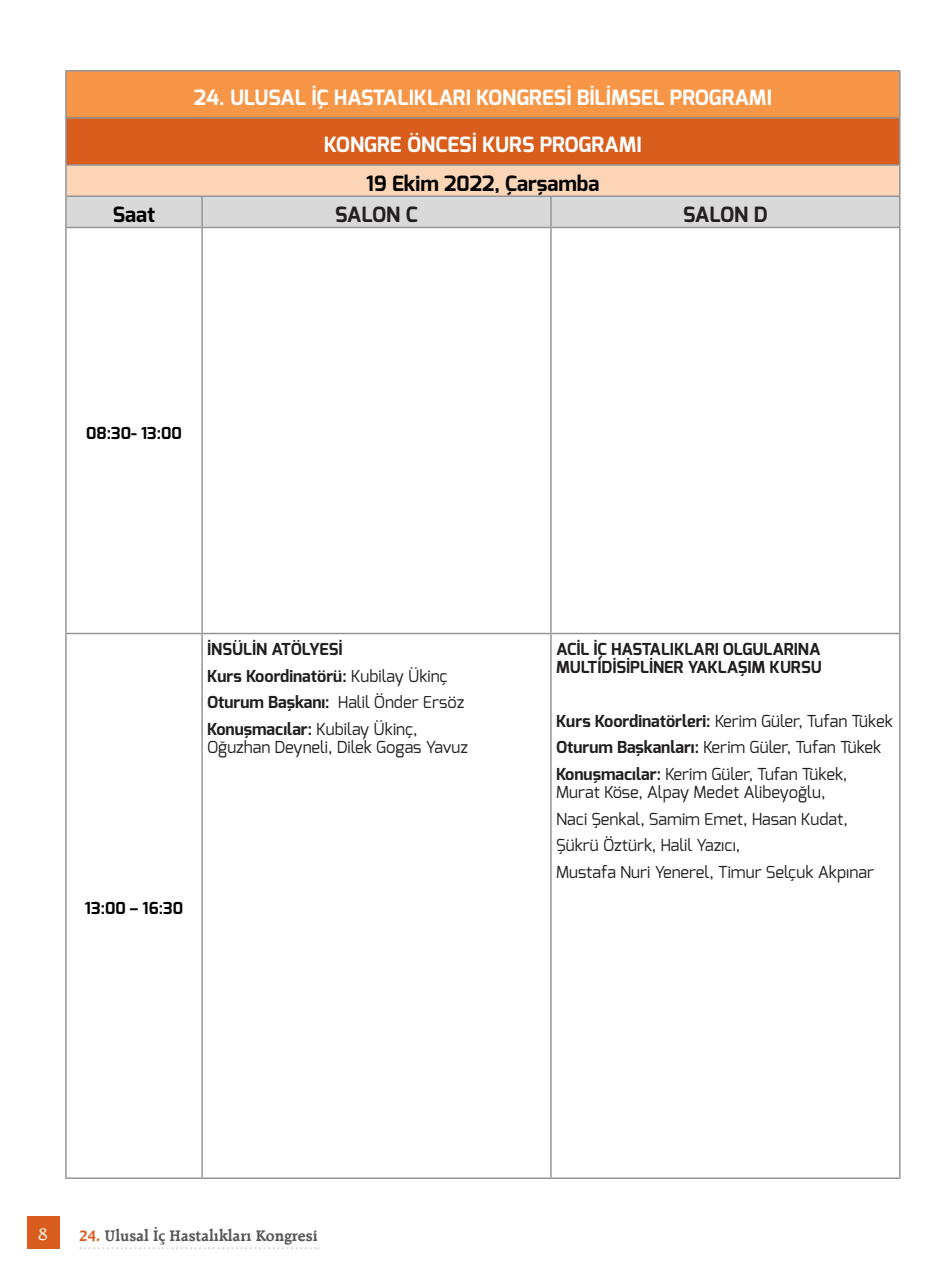
<style>
.page{position:relative;width:936px;height:1276px;background:#fff}
.page>*{position:absolute;margin:0;border:0;box-sizing:border-box;transform-origin:0 0}
.t1{font:700 21px "Exo";color:#fff}
.t2{font:700 21px "Exo";color:#000}
.t3{font:700 21px "Exo";letter-spacing:-.015em;color:#231f20}
.t4{font:18.3px "Raleigh BT";color:#fff}
.t5{font:16.5px/26.7px "Exo";color:#231f20}
.t6{font:700 16.5px/26.7px "Exo";color:#231f20}
.t7{font:700 16.5px "Raleigh BT";color:#57585a}
.t8{font:700 16.5px "Exo";color:#000}
.s1{font-weight:400}
.s2{font-weight:700}
.s3{color:#d95d1c}
</style>
<div class="page">
<div style="left:27px;top:1216px;width:33px;height:33px;background:#d95d1c"></div>
<svg style="left:80px;top:1247px;width:238px;height:2px"></svg>
<div style="left:66px;top:71px;width:833px;height:47px;background:#f79646"></div>
<div style="left:66px;top:118px;width:833px;height:47px;background:#d95d1c"></div>
<hr style="left:65px;top:70px;width:137px;height:1px;background:#939598">
<hr style="left:65px;top:71px;width:2px;height:46px;background:#939598">
<hr style="left:202px;top:70px;width:349px;height:1px;background:#939598">
<hr style="left:551px;top:70px;width:349px;height:1px;background:#939598">
<hr style="left:899px;top:71px;width:1px;height:46px;background:#939598">
<hr style="left:65px;top:117px;width:137px;height:2px;background:#939598">
<hr style="left:65px;top:119px;width:2px;height:45px;background:#939598">
<hr style="left:202px;top:117px;width:349px;height:2px;background:#939598">
<hr style="left:551px;top:117px;width:349px;height:2px;background:#939598">
<hr style="left:899px;top:119px;width:1px;height:45px;background:#939598">
<hr style="left:65px;top:164px;width:137px;height:2px;background:#939598">
<hr style="left:65px;top:166px;width:2px;height:29px;background:#939598">
<hr style="left:202px;top:164px;width:349px;height:2px;background:#939598">
<hr style="left:551px;top:164px;width:349px;height:2px;background:#939598">
<svg style="left:66px;top:166px;width:834px;height:61px;background:#e9d6c6"></svg>
<hr style="left:65px;top:195px;width:137px;height:2px;background:#939598">
<hr style="left:65px;top:197px;width:2px;height:30px;background:#939598">
<hr style="left:202px;top:195px;width:349px;height:2px;background:#939598">
<hr style="left:201px;top:197px;width:2px;height:30px;background:#939598">
<hr style="left:551px;top:195px;width:349px;height:2px;background:#939598">
<hr style="left:550px;top:197px;width:1px;height:30px;background:#939598">
<hr style="left:899px;top:197px;width:1px;height:30px;background:#939598">
<hr style="left:65px;top:227px;width:137px;height:1px;background:#939598">
<hr style="left:65px;top:228px;width:2px;height:405px;background:#939598">
<hr style="left:202px;top:227px;width:349px;height:1px;background:#939598">
<hr style="left:201px;top:228px;width:2px;height:405px;background:#939598">
<hr style="left:551px;top:227px;width:349px;height:1px;background:#939598">
<hr style="left:550px;top:228px;width:1px;height:405px;background:#939598">
<hr style="left:899px;top:228px;width:1px;height:405px;background:#939598">
<hr style="left:65px;top:633px;width:137px;height:1px;background:#939598">
<hr style="left:65px;top:634px;width:2px;height:543px;background:#939598">
<hr style="left:202px;top:633px;width:349px;height:1px;background:#939598">
<hr style="left:201px;top:634px;width:2px;height:543px;background:#939598">
<hr style="left:551px;top:633px;width:349px;height:1px;background:#939598">
<hr style="left:550px;top:634px;width:1px;height:543px;background:#939598">
<hr style="left:899px;top:634px;width:1px;height:543px;background:#939598">
<hr style="left:65px;top:1177px;width:137px;height:2px;background:#939598">
<hr style="left:202px;top:1177px;width:349px;height:2px;background:#939598">
<hr style="left:551px;top:1177px;width:349px;height:2px;background:#939598">
<p class="t1" style="left:194px;top:84px;width:579px">24. ULUSAL İÇ HASTALIKLARI KONGRESİ BİLİMSEL PROGRAMI</p>
<p class="t1" style="left:324px;top:131px;width:319px">KONGRE ÖNCESİ KURS PROGRAMI</p>
<p class="t2" style="left:366px;top:170px;width:235px">19 Ekim 2022, Çarşamba</p>
<p class="t2" style="left:113px;top:201px;width:44px">Saat</p>
<p class="t3" style="left:335px;top:201px;width:84px">SALON C</p>
<p class="t3" style="left:683px;top:201px;width:86px">SALON D</p>
<p class="t8" style="left:86px;top:422px;width:97px">08:30- 13:00</p>
<p class="t6" style="left:207px;top:636px;width:259px">İNSÜLİN ATÖLYESİ<br>Kurs Koordinatörü: <span class="s1">Kubilay Ükinç<br></span>Oturum Başkanı: <span class="s1">Halil Önder Ersöz<br></span>Konuşmacılar: <span class="s1">Kubilay Ükinç,</span></p>
<p class="t5" style="left:207px;top:734px;width:262px">Oğuzhan Deyneli, Dilek Gogas Yavuz</p>
<p class="t8" style="left:85px;top:897px;width:100px">13:00 – 16:30</p>
<p class="t6" style="left:556px;top:640px;width:267px;line-height:18.3px">ACİL İÇ HASTALIKLARI OLGULARINA<br>MULTİDİSİPLİNER YAKLAŞIM KURSU</p>
<p class="t5" style="left:556px;top:707px;width:338px"><span class="s2">Kurs Koordinatörleri:</span> Kerim Güler, Tufan Tükek<br><span class="s2">Oturum Başkanları:</span> Kerim Güler, Tufan Tükek<br><span class="s2">Konuşmacılar:</span> Kerim Güler, Tufan Tükek,</p>
<p class="t5" style="left:556px;top:779px;width:319px">Murat Köse, Alpay Medet Alibeyoğlu,<br>Naci Şenkal, Samim Emet, Hasan Kudat, Şükrü Öztürk, Halil Yazıcı,<br>Mustafa Nuri Yenerel, Timur Selçuk Akpınar</p>
<p class="t4" style="left:39px;top:1223px;width:11px">8</p>
<p class="t7" style="left:79px;top:1226px;width:240px"><span class="s3">24.</span> Ulusal İç Hastalıkları Kongresi</p>
</div>
